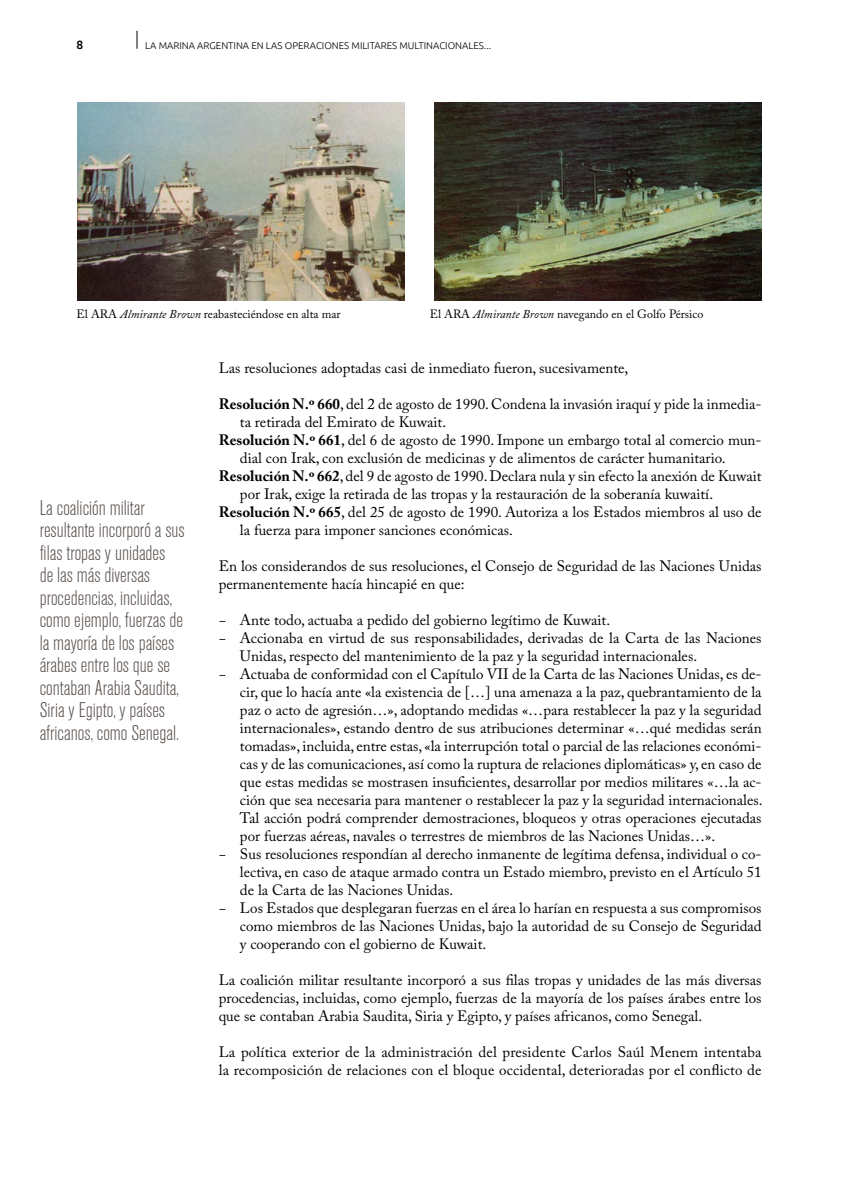
<style>
.page{position:relative;width:851px;height:1191px;background:#fff}
.page>*{position:absolute;margin:0;border:0;box-sizing:border-box;transform-origin:0 0}
.t1{font:300 condensed 21px/22.5px "Akzidenz Grotesk BQ";color:#58504c}
.t2{font:15px/18px "Adobe Caslon Pro";color:#000}
.t3{font:12px "Adobe Caslon Pro";color:#000}
.t4{font:500 12px "Ubuntu";color:#000}
.t5{font:300 9.75px "Ubuntu";color:#000}
.s1{font-style:italic}
.s2{font-weight:700}
</style>
<div class="page">
<svg style="left:137px;top:31px;width:1px;height:18px"></svg>
<img style="left:434px;top:102px;width:327px;height:199px">
<img style="left:77px;top:102px;width:327px;height:199px">
<p class="t4" style="left:77px;top:37px;width:8px">8</p>
<p class="t5" style="left:145px;top:39px;width:347px">LA MARINA ARGENTINA EN LAS OPERACIONES MILITARES MULTINACIONALES...</p>
<p class="t3" style="left:77px;top:307px;width:265px">El ARA <span class="s1">Almirante Brown</span> reabasteciéndose en alta mar</p>
<p class="t3" style="left:429px;top:307px;width:275px">El ARA <span class="s1">Almirante Brown</span> navegando en el Golfo Pérsico</p>
<p class="t1" style="left:40px;top:497px;width:146px">La coalición militar resultante incorporó a sus filas tropas y unidades<br>de las más diversas procedencias, incluidas, como ejemplo, fuerzas de la mayoría de los países árabes entre los que se contaban Arabia Saudita,<br>Siria y Egipto, y países africanos, como Senegal.</p>
<p class="t2" style="left:219px;top:359px;width:411px">Las resoluciones adoptadas casi de inmediato fueron, sucesivamente,</p>
<p class="t2" style="left:219px;top:395px;width:544px"><span class="s2">Resolución N.º 660</span>, del 2 de agosto de 1990. Condena la invasión iraquí y pide la inmedia-</p>
<p class="t2" style="left:240px;top:413px;width:208px">ta retirada del Emirato de Kuwait.</p>
<p class="t2" style="left:219px;top:431px;width:544px"><span class="s2">Resolución N.º 661</span>, del 6 de agosto de 1990. Impone un embargo total al comercio mun-</p>
<p class="t2" style="left:240px;top:449px;width:487px">dial con Irak, con exclusión de medicinas y de alimentos de carácter humanitario.</p>
<p class="t2" style="left:219px;top:467px;width:544px"><span class="s2">Resolución N.º 662</span>, del 9 de agosto de 1990. Declara nula y sin efecto la anexión de Kuwait</p>
<p class="t2" style="left:240px;top:485px;width:474px">por Irak, exige la retirada de las tropas y la restauración de la soberanía kuwaití.</p>
<p class="t2" style="left:219px;top:503px;width:544px"><span class="s2">Resolución N.º 665</span>, del 25 de agosto de 1990. Autoriza a los Estados miembros al uso de</p>
<p class="t2" style="left:240px;top:521px;width:274px">la fuerza para imponer sanciones económicas.</p>
<p class="t2" style="left:219px;top:557px;width:544px">En los considerandos de sus resoluciones, el Consejo de Seguridad de las Naciones Unidas permanentemente hacía hincapié en que:</p>
<p class="t2" style="left:219px;top:611px;width:393px">− Ante todo, actuaba a pedido del gobierno legítimo de Kuwait.</p>
<p class="t2" style="left:219px;top:629px;width:544px">− Accionaba en virtud de sus responsabilidades, derivadas de la Carta de las Naciones</p>
<p class="t2" style="left:240px;top:647px;width:458px">Unidas, respecto del mantenimiento de la paz y la seguridad internacionales.</p>
<p class="t2" style="left:219px;top:665px;width:544px">− Actuaba de conformidad con el Capítulo VII de la Carta de las Naciones Unidas, es de-</p>
<p class="t2" style="left:240px;top:683px;width:523px">cir, que lo hacía ante «la existencia de […] una amenaza a la paz, quebrantamiento de la</p>
<p class="t2" style="left:240px;top:701px;width:523px">paz o acto de agresión…», adoptando medidas «…para restablecer la paz y la seguridad</p>
<p class="t2" style="left:240px;top:719px;width:523px">internacionales», estando dentro de sus atribuciones determinar «…qué medidas serán</p>
<p class="t2" style="left:240px;top:737px;width:523px">tomadas», incluida, entre estas, «la interrupción total o parcial de las relaciones económi-</p>
<p class="t2" style="left:240px;top:755px;width:523px">cas y de las comunicaciones, así como la ruptura de relaciones diplomáticas» y, en caso de</p>
<p class="t2" style="left:240px;top:773px;width:523px">que estas medidas se mostrasen insuficientes, desarrollar por medios militares «…la ac-</p>
<p class="t2" style="left:240px;top:791px;width:524px">ción que sea necesaria para mantener o restablecer la paz y la seguridad internacionales.</p>
<p class="t2" style="left:240px;top:809px;width:523px">Tal acción podrá comprender demostraciones, bloqueos y otras operaciones ejecutadas</p>
<p class="t2" style="left:240px;top:827px;width:476px">por fuerzas aéreas, navales o terrestres de miembros de las Naciones Unidas…».</p>
<p class="t2" style="left:219px;top:845px;width:544px">− Sus resoluciones respondían al derecho inmanente de legítima defensa, individual o co-</p>
<p class="t2" style="left:240px;top:863px;width:523px">lectiva, en caso de ataque armado contra un Estado miembro, previsto en el Artículo 51</p>
<p class="t2" style="left:240px;top:881px;width:215px">de la Carta de las Naciones Unidas.</p>
<p class="t2" style="left:219px;top:899px;width:544px">− Los Estados que desplegaran fuerzas en el área lo harían en respuesta a sus compromisos</p>
<p class="t2" style="left:240px;top:917px;width:523px">como miembros de las Naciones Unidas, bajo la autoridad de su Consejo de Seguridad</p>
<p class="t2" style="left:240px;top:935px;width:248px">y cooperando con el gobierno de Kuwait.</p>
<p class="t2" style="left:219px;top:971px;width:544px;text-align:justify">La coalición militar resultante incorporó a sus filas tropas y unidades de las más diversas procedencias, incluidas, como ejemplo, fuerzas de la mayoría de los países árabes entre los que se contaban Arabia Saudita, Siria y Egipto, y países africanos, como Senegal.</p>
<p class="t2" style="left:219px;top:1043px;width:544px">La política exterior de la administración del presidente Carlos Saúl Menem intentaba la recomposición de relaciones con el bloque occidental, deterioradas por el conflicto de</p>
</div>
